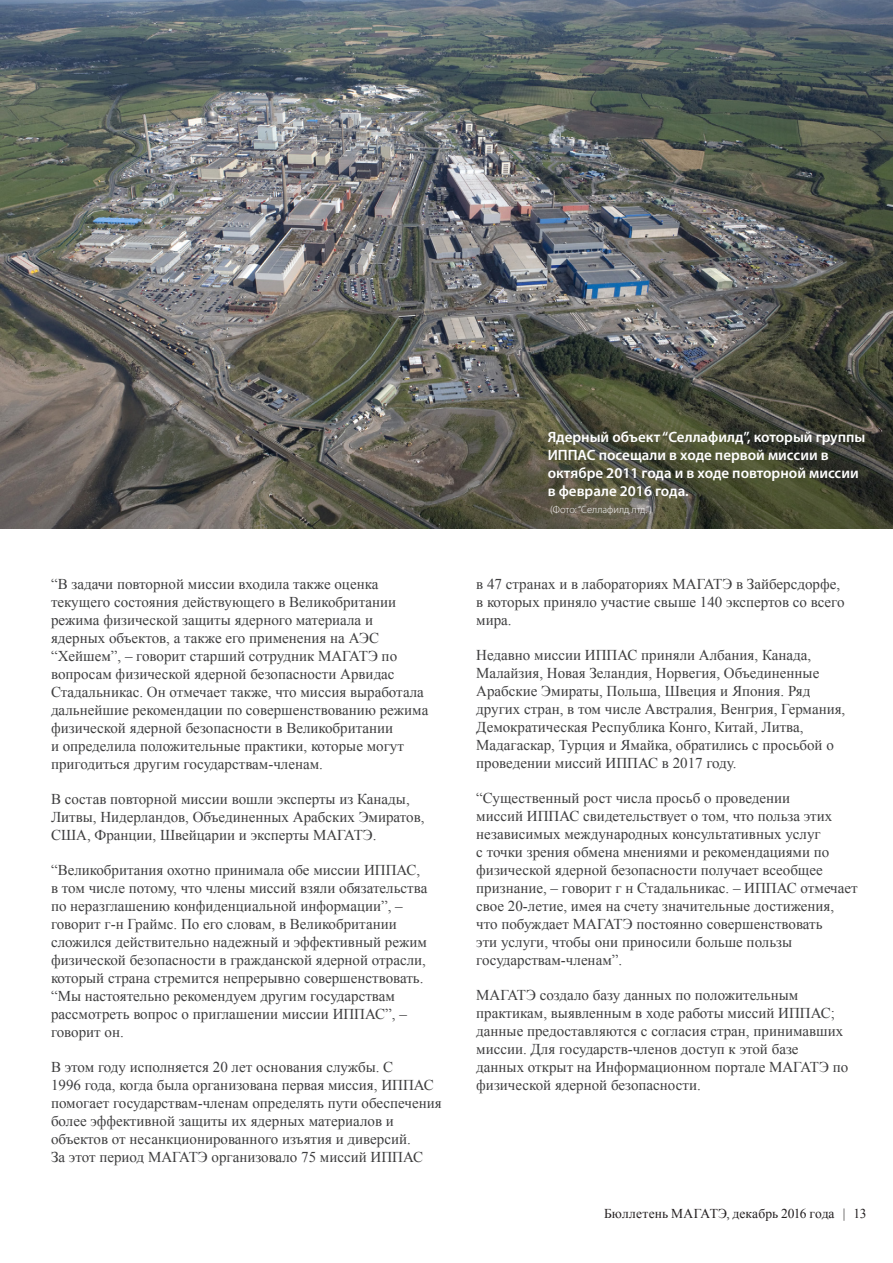
<style>
.page{position:relative;width:893px;height:1263px;background:#fff}
.page>*{position:absolute;margin:0;border:0;box-sizing:border-box;transform-origin:0 0}
.t1{font:15px/18px "Times New Roman";color:#3e3e3f}
.t2{font:600 15px/18px "Myriad Pro";color:#fff}
.t3{font:13.5px "Times New Roman";letter-spacing:.005em;color:#231f20}
.t4{font:300 10.5px "Myriad Pro";color:#fff}
</style>
<div class="page">
<img style="left:0;top:0;width:893px;height:529px">
<p class="t1" style="left:51px;top:574px;width:379px">“В задачи повторной миссии входила также оценка текущего состояния действующего в Великобритании режима физической защиты ядерного материала и ядерных объектов, а также его применения на АЭС “Хейшем”, – говорит старший сотрудник МАГАТЭ по вопросам физической ядерной безопасности Арвидас Стадальникас. Он отмечает также, что миссия выработала дальнейшие рекомендации по совершенствованию режима физической ядерной безопасности в Великобритании<br>и определила положительные практики, которые могут пригодиться другим государствам-членам.</p>
<p class="t1" style="left:51px;top:789px;width:375px">В состав повторной миссии вошли эксперты из Канады,<br>Литвы, Нидерландов, Объединенных Арабских Эмиратов,<br>США, Франции, Швейцарии и эксперты МАГАТЭ.</p>
<p class="t1" style="left:51px;top:860px;width:378px">“Великобритания охотно принимала обе миссии ИППАС, в том числе потому, что члены миссий взяли обязательства по неразглашению конфиденциальной информации”, – говорит г-н Граймс. По его словам, в Великобритании сложился действительно надежный и эффективный режим физической безопасности в гражданской ядерной отрасли, который страна стремится непрерывно совершенствовать. “Мы настоятельно рекомендуем другим государствам рассмотреть вопрос о приглашении миссии ИППАС”, – говорит он.</p>
<p class="t1" style="left:51px;top:1057px;width:392px">В этом году исполняется 20 лет основания службы. С<br>1996 года, когда была организована первая миссия, ИППАС помогает государствам-членам определять пути обеспечения более эффективной защиты их ядерных материалов и объектов от несанкционированного изъятия и диверсий.<br>За этот период МАГАТЭ организовало 75 миссий ИППАС</p>
<p class="t2" style="left:548px;top:428px;width:319px">Ядерный объект “Селлафилд”, который группы ИППАС посещали в ходе первой миссии в октябре 2011 года и в ходе повторной миссии в феврале 2016 года.</p>
<p class="t4" style="left:550px;top:503px;width:104px">(Фото: “Селлафилд лтд.”)</p>
<p class="t1" style="left:476px;top:574px;width:370px">в 47 странах и в лабораториях МАГАТЭ в Зайберсдорфе, в которых приняло участие свыше 140 экспертов со всего мира.</p>
<p class="t1" style="left:476px;top:645px;width:371px">Недавно миссии ИППАС приняли Албания, Канада, Малайзия, Новая Зеландия, Норвегия, Объединенные Арабские Эмираты, Польша, Швеция и Япония. Ряд других стран, в том числе Австралия, Венгрия, Германия, Демократическая Республика Конго, Китай, Литва, Мадагаскар, Турция и Ямайка, обратились с просьбой о проведении миссий ИППАС в 2017 году.</p>
<p class="t1" style="left:476px;top:788px;width:383px">“Существенный рост числа просьб о проведении<br>миссий ИППАС свидетельствует о том, что польза этих независимых международных консультативных услуг<br>с точки зрения обмена мнениями и рекомендациями по физической ядерной безопасности получает всеобщее признание, – говорит г н Стадальникас. – ИППАС отмечает свое 20-летие, имея на счету значительные достижения, что побуждает МАГАТЭ постоянно совершенствовать<br>эти услуги, чтобы они приносили больше пользы государствам-членам”.</p>
<p class="t1" style="left:476px;top:985px;width:373px">МАГАТЭ создало базу данных по положительным практикам, выявленным в ходе работы миссий ИППАС; данные предоставляются с согласия стран, принимавших миссии. Для государств-членов доступ к этой базе данных открыт на Информационном портале МАГАТЭ по физической ядерной безопасности.</p>
<p class="t3" style="left:604px;top:1205px;width:264px">Бюллетень МАГАТЭ, декабрь 2016 года | 13</p>
</div>
